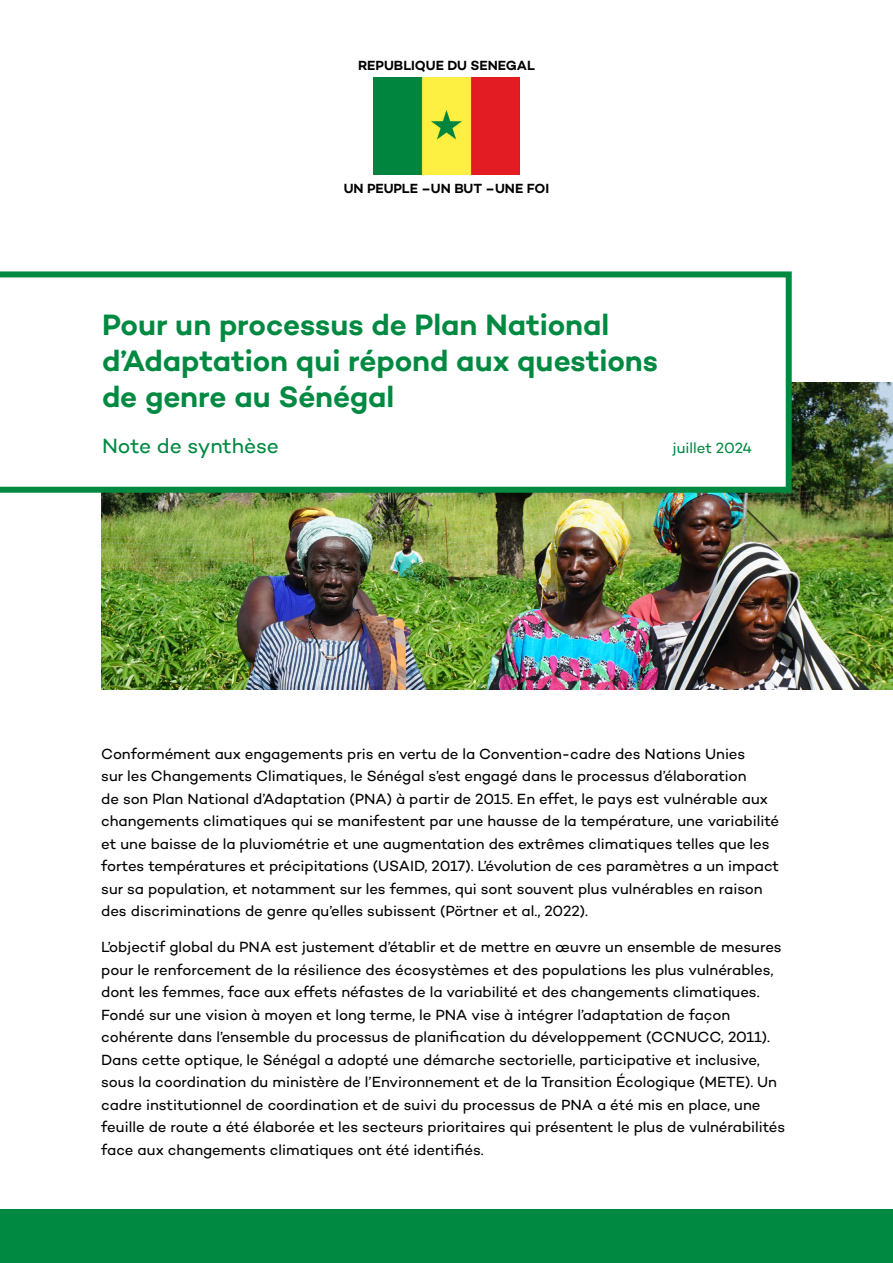
<style>
.page{position:relative;width:893px;height:1263px;background:#fff}
.page>*{position:absolute;margin:0;border:0;box-sizing:border-box;transform-origin:0 0}
.t1{font:600 30px/36px "Campton";letter-spacing:-.005em;color:#008941}
.t2{font:21px "Campton";letter-spacing:-.005em;color:#008941}
.t3{font:15px/22.5px "Campton";letter-spacing:-.005em;color:#000}
.t4{font:15px "Campton";color:#008941}
.t5{font:600 13.5px "Campton";color:#000}
</style>
<div class="page">
<div style="left:0;top:1209px;width:893px;height:54px;background:#008941"></div>
<img style="left:101px;top:382px;width:792px;height:308px">
<svg style="left:0;top:271px;width:792px;height:222px"></svg>
<img style="left:373px;top:77px;width:147px;height:98px">
<p class="t5" style="left:358px;top:56px;width:178px">REPUBLIQUE DU SENEGAL</p>
<p class="t5" style="left:344px;top:180px;width:207px">UN PEUPLE –UN BUT –UNE FOI</p>
<h1 class="t1" style="left:102px;top:306px;width:558px">Pour un processus de Plan National d’Adaptation qui répond aux questions de genre au Sénégal</h1>
<h2 class="t2" style="left:102px;top:433px;width:178px">Note de synthèse</h2>
<p class="t4" style="left:673px;top:438px;width:81px">juillet 2024</p>
<p class="t3" style="left:101px;top:742px;width:679px">Conformément aux engagements pris en vertu de la Convention-cadre des Nations Unies<br>sur les Changements Climatiques, le Sénégal s’est engagé dans le processus d’élaboration<br>de son Plan National d’Adaptation (PNA) à partir de 2015. En effet, le pays est vulnérable aux changements climatiques qui se manifestent par une hausse de la température, une variabilité et une baisse de la pluviométrie et une augmentation des extrêmes climatiques telles que les fortes températures et précipitations (USAID, 2017). L’évolution de ces paramètres a un impact sur sa population, et notamment sur les femmes, qui sont souvent plus vulnérables en raison des discriminations de genre qu’elles subissent (Pörtner et al., 2022).</p>
<p class="t3" style="left:101px;top:936px;width:685px">L’objectif global du PNA est justement d’établir et de mettre en œuvre un ensemble de mesures pour le renforcement de la résilience des écosystèmes et des populations les plus vulnérables, dont les femmes, face aux effets néfastes de la variabilité et des changements climatiques.<br>Fondé sur une vision à moyen et long terme, le PNA vise à intégrer l’adaptation de façon cohérente dans l’ensemble du processus de planification du développement (CCNUCC, 2011).<br>Dans cette optique, le Sénégal a adopté une démarche sectorielle, participative et inclusive, sous la coordination du ministère de l’Environnement et de la Transition Écologique (METE). Un cadre institutionnel de coordination et de suivi du processus de PNA a été mis en place, une feuille de route a été élaborée et les secteurs prioritaires qui présentent le plus de vulnérabilités face aux changements climatiques ont été identifiés.</p>
</div>
